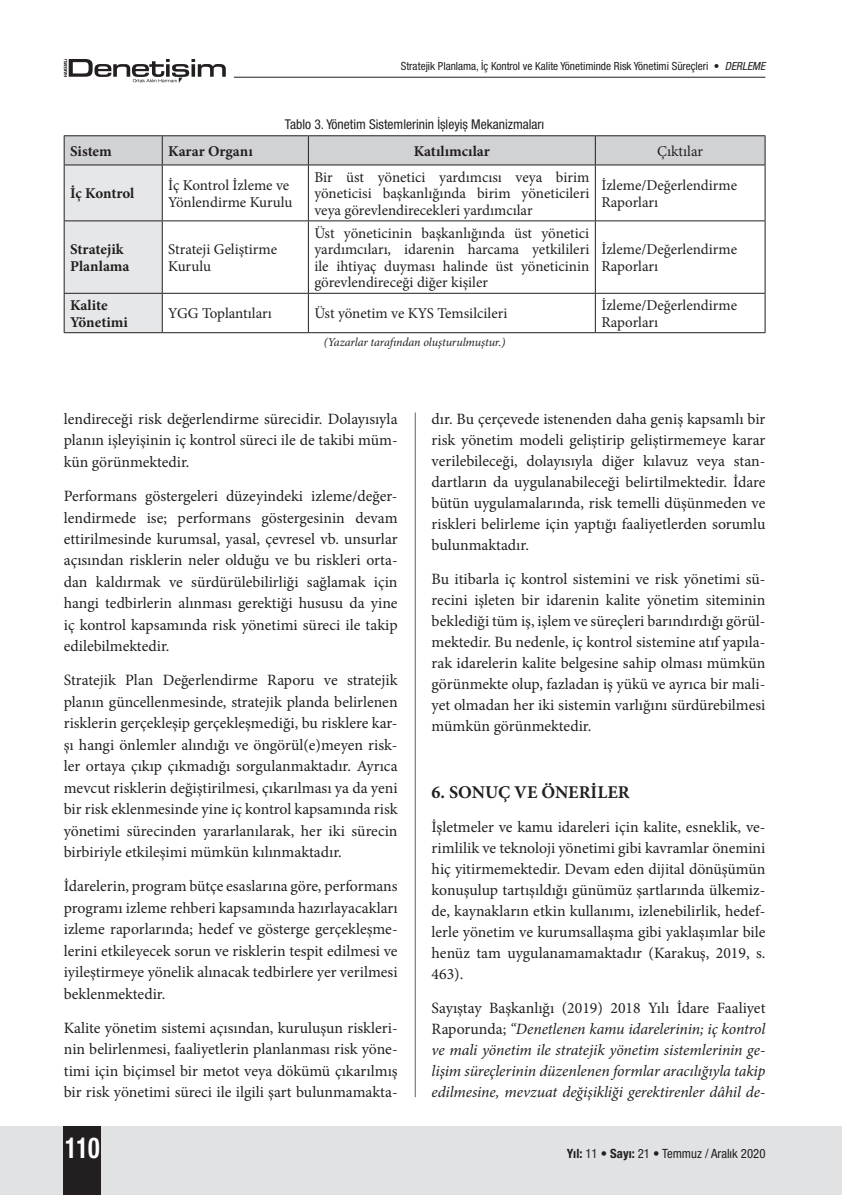
<style>
.page{position:relative;width:842px;height:1195px;background:#fff}
.page>*{position:absolute;margin:0;border:0;box-sizing:border-box;transform-origin:0 0}
.t1{font:700 condensed 28.8px "Helvetica Neue LT Pro";color:#fff;scale:.83 1}
.t2{font:700 18px "Minion Pro";color:#231f20}
.t3{font:15.75px/21.5px "Minion Pro";color:#231f20;text-align:justify}
.t4{font:italic 15.75px/21px "Minion Pro";letter-spacing:-.005em;color:#231f20;text-align:justify}
.t5{font:15px/16.5px "Minion Pro";color:#231f20}
.t6{font:700 15px/16.5px "Minion Pro";letter-spacing:-.005em;color:#231f20}
.t7{font:condensed 13.5px "Helvetica Neue LT Pro";color:#231f20}
.t8{font:condensed 12.75px "Helvetica Neue LT Pro";color:#231f20}
.t9{font:italic 12px "Minion Pro";letter-spacing:-.01em;color:#231f20}
.t10{font:condensed 11.25px "Helvetica Neue LT Pro";color:#231f20}
.s1{font-style:italic}
.s2{font-style:normal}
.s3{font-weight:700}
</style>
<div class="page">
<hr style="left:415px;top:412px;width:1px;height:685px;background:#636366">
<div style="left:0;top:1127px;width:842px;height:68px;background:#e1e2e4"></div>
<div style="left:64px;top:1127px;width:37px;height:68px;background:#231f20"></div>
<hr style="left:234px;top:77px;width:531px;height:1px;background:#231f20">
<svg style="left:64px;top:59px;width:162px;height:24px"></svg>
<hr style="left:64px;top:135px;width:98px;height:1px;background:#231f20">
<hr style="left:162px;top:135px;width:146px;height:1px;background:#231f20">
<hr style="left:308px;top:135px;width:287px;height:1px;background:#231f20">
<hr style="left:595px;top:135px;width:170px;height:1px;background:#231f20">
<svg style="left:64px;top:136px;width:702px;height:197px"></svg>
<hr style="left:64px;top:165px;width:98px;height:1px;background:#231f20">
<hr style="left:64px;top:165px;width:1px;height:55px;background:#231f20">
<hr style="left:162px;top:165px;width:146px;height:1px;background:#231f20">
<hr style="left:162px;top:165px;width:1px;height:55px;background:#231f20">
<hr style="left:308px;top:165px;width:287px;height:1px;background:#231f20">
<hr style="left:308px;top:165px;width:1px;height:55px;background:#231f20">
<hr style="left:595px;top:165px;width:170px;height:1px;background:#231f20">
<hr style="left:595px;top:165px;width:1px;height:55px;background:#231f20">
<hr style="left:765px;top:165px;width:1px;height:55px;background:#231f20">
<hr style="left:64px;top:220px;width:98px;height:1px;background:#231f20">
<hr style="left:64px;top:221px;width:1px;height:72px;background:#231f20">
<hr style="left:162px;top:220px;width:146px;height:1px;background:#231f20">
<hr style="left:162px;top:221px;width:1px;height:72px;background:#231f20">
<hr style="left:308px;top:220px;width:287px;height:1px;background:#231f20">
<hr style="left:308px;top:221px;width:1px;height:72px;background:#231f20">
<hr style="left:595px;top:220px;width:170px;height:1px;background:#231f20">
<hr style="left:595px;top:221px;width:1px;height:72px;background:#231f20">
<hr style="left:765px;top:221px;width:1px;height:72px;background:#231f20">
<hr style="left:64px;top:293px;width:98px;height:1px;background:#231f20">
<hr style="left:64px;top:294px;width:1px;height:38px;background:#231f20">
<hr style="left:162px;top:293px;width:146px;height:1px;background:#231f20">
<hr style="left:162px;top:294px;width:1px;height:38px;background:#231f20">
<hr style="left:308px;top:293px;width:287px;height:1px;background:#231f20">
<hr style="left:308px;top:294px;width:1px;height:38px;background:#231f20">
<hr style="left:595px;top:293px;width:170px;height:1px;background:#231f20">
<hr style="left:595px;top:294px;width:1px;height:38px;background:#231f20">
<hr style="left:765px;top:294px;width:1px;height:38px;background:#231f20">
<hr style="left:64px;top:332px;width:98px;height:1px;background:#231f20">
<hr style="left:162px;top:332px;width:146px;height:1px;background:#231f20">
<hr style="left:308px;top:332px;width:287px;height:1px;background:#231f20">
<hr style="left:595px;top:332px;width:170px;height:1px;background:#231f20">
<p class="t10" style="left:401px;top:60px;width:366px">Stratejik Planlama, İç Kontrol ve Kalite Yönetiminde Risk Yönetimi Süreçleri • <span class="s1">DERLEME</span></p>
<p class="t7" style="left:285px;top:116px;width:261px">Tablo 3. Yönetim Sistemlerinin İşleyiş Mekanizmaları</p>
<p class="t6" style="left:70px;top:143px;width:43px">Sistem</p>
<p class="t6" style="left:168px;top:143px;width:86px">Karar Organı</p>
<p class="t6" style="left:414px;top:143px;width:78px">Katılımcılar</p>
<p class="t5" style="left:657px;top:143px;width:47px">Çıktılar</p>
<p class="t6" style="left:70px;top:185px;width:66px">İç Kontrol</p>
<p class="t5" style="left:168px;top:177px;width:126px">İç Kontrol İzleme ve<br>Yönlendirme Kurulu</p>
<p class="t5" style="left:314px;top:169px;width:276px;text-align:justify">Bir üst yönetici yardımcısı veya birim yöneticisi başkanlığında birim yöneticileri veya görevlendirecekleri yardımcılar</p>
<p class="t5" style="left:601px;top:177px;width:137px">İzleme/Değerlendirme<br>Raporları</p>
<p class="t6" style="left:70px;top:241px;width:61px">Stratejik<br>Planlama</p>
<p class="t5" style="left:168px;top:241px;width:110px">Strateji Geliştirme<br>Kurulu</p>
<p class="t5" style="left:314px;top:225px;width:276px;text-align:justify">Üst yöneticinin başkanlığında üst yönetici yardımcıları, idarenin harcama yetkilileri ile ihtiyaç duyması halinde üst yöneticinin görevlendireceği diğer kişiler</p>
<p class="t5" style="left:601px;top:241px;width:137px">İzleme/Değerlendirme<br>Raporları</p>
<p class="t6" style="left:70px;top:297px;width:59px">Kalite<br>Yönetimi</p>
<p class="t5" style="left:168px;top:305px;width:105px">YGG Toplantıları</p>
<p class="t5" style="left:314px;top:305px;width:195px">Üst yönetim ve KYS Temsilcileri</p>
<p class="t5" style="left:601px;top:297px;width:137px">İzleme/Değerlendirme<br>Raporları</p>
<p class="t9" style="left:324px;top:333px;width:183px">(Yazarlar tarafından oluşturulmuştur.)</p>
<p class="t3" style="left:64px;top:408px;width:335px">lendireceği risk değerlendirme sürecidir. Dolayısıyla planın işleyişinin iç kontrol süreci ile de takibi müm&shy;kün görünmektedir.</p>
<p class="t3" style="left:64px;top:485px;width:335px">Performans göstergeleri düzeyindeki izleme/değer&shy;lendirmede ise; performans göstergesinin devam ettirilmesinde kurumsal, yasal, çevresel vb. unsurlar açısından risklerin neler olduğu ve bu riskleri orta&shy;dan kaldırmak ve sürdürülebilirliği sağlamak için hangi tedbirlerin alınması gerektiği hususu da yine iç kontrol kapsamında risk yönetimi süreci ile takip edilebilmektedir.</p>
<p class="t3" style="left:64px;top:670px;width:335px">Stratejik Plan Değerlendirme Raporu ve stratejik planın güncellenmesinde, stratejik planda belirlenen risklerin gerçekleşip gerçekleşmediği, bu risklere kar&shy;şı hangi önlemler alındığı ve öngörül(e)meyen risk&shy;ler ortaya çıkıp çıkmadığı sorgulanmaktadır. Ayrıca mevcut risklerin değiştirilmesi, çıkarılması ya da yeni bir risk eklenmesinde yine iç kontrol kapsamında risk yönetimi sürecinden yararlanılarak, her iki sürecin birbiriyle etkileşimi mümkün kılınmaktadır.</p>
<p class="t3" style="left:64px;top:876px;width:335px">İdarelerin, program bütçe esaslarına göre, performans programı izleme rehberi kapsamında hazırlayacakları izleme raporlarında; hedef ve gösterge gerçekleşme&shy;lerini etkileyecek sorun ve risklerin tespit edilmesi ve iyileştirmeye yönelik alınacak tedbirlere yer verilmesi beklenmektedir.</p>
<p class="t3" style="left:64px;top:1017px;width:335px">Kalite yönetim sistemi açısından, kuruluşun riskleri&shy;nin belirlenmesi, faaliyetlerin planlanması risk yöne&shy;timi için biçimsel bir metot veya dökümü çıkarılmış bir risk yönetimi süreci ile ilgili şart bulunmamakta-</p>
<p class="t3" style="left:432px;top:408px;width:335px;line-height:21px">dır. Bu çerçevede istenenden daha geniş kapsamlı bir risk yönetim modeli geliştirip geliştirmemeye karar verilebileceği, dolayısıyla diğer kılavuz veya stan&shy;dartların da uygulanabileceği belirtilmektedir. İdare bütün uygulamalarında, risk temelli düşünmeden ve riskleri belirleme için yaptığı faaliyetlerden sorumlu bulunmaktadır.</p>
<p class="t3" style="left:432px;top:568px;width:335px;line-height:21px">Bu itibarla iç kontrol sistemini ve risk yönetimi sü&shy;recini işleten bir idarenin kalite yönetim siteminin beklediği tüm iş, işlem ve süreçleri barındırdığı görül&shy;mektedir. Bu nedenle, iç kontrol sistemine atıf yapıla&shy;rak idarelerin kalite belgesine sahip olması mümkün görünmekte olup, fazladan iş yükü ve ayrıca bir mali&shy;yet olmadan her iki sistemin varlığını sürdürebilmesi mümkün görünmektedir.</p>
<p class="t2" style="left:432px;top:780px;width:200px">6. SONUÇ VE ÖNERİLER</p>
<p class="t3" style="left:432px;top:817px;width:335px;line-height:21px">İşletmeler ve kamu idareleri için kalite, esneklik, ve&shy;rimlilik ve teknoloji yönetimi gibi kavramlar önemini hiç yitirmemektedir. Devam eden dijital dönüşümün konuşulup tartışıldığı günümüz şartlarında ülkemiz&shy;de, kaynakların etkin kullanımı, izlenebilirlik, hedef&shy;lerle yönetim ve kurumsallaşma gibi yaklaşımlar bile henüz tam uygulanamamaktadır (Karakuş, 2019, s.<br>463).</p>
<p class="t4" style="left:432px;top:997px;width:335px"><span class="s2">Sayıştay Başkanlığı (2019) 2018 Yılı İdare Faaliyet Raporunda;</span> “Denetlenen kamu idarelerinin; iç kontrol ve mali yönetim ile stratejik yönetim sistemlerinin ge&shy;lişim süreçlerinin düzenlenen formlar aracılığıyla takip edilmesine, mevzuat değişikliği gerektirenler dâhil de-</p>
<h1 class="t1" style="left:65px;top:1130px;width:43px">110</h1>
<p class="t8" style="left:567px;top:1145px;width:200px"><span class="s3">Yıl:</span> 11 <span class="s3">• Sayı:</span> 21 <span class="s3">•</span> Temmuz / Aralık 2020</p>
</div>
